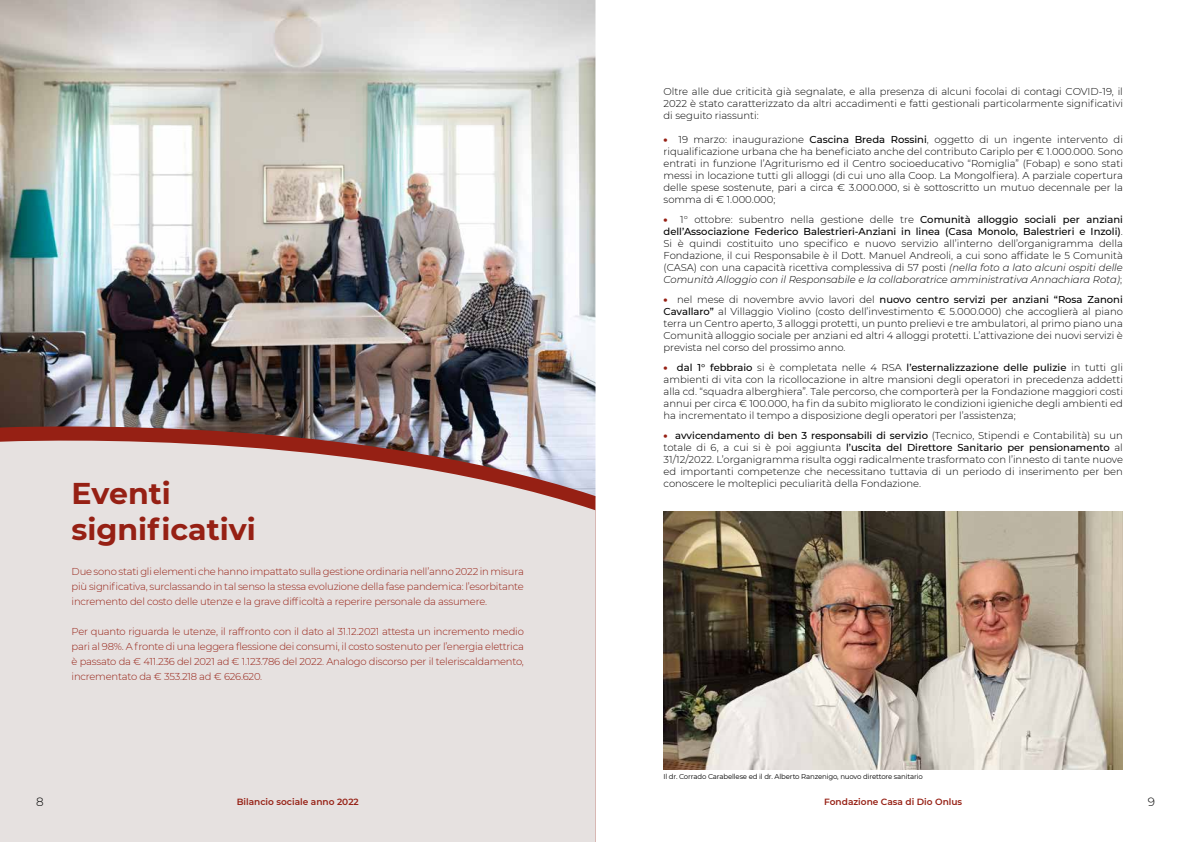
<style>
.page{position:relative;width:1191px;height:842px;background:#fff}
.page>*{position:absolute;margin:0;border:0;box-sizing:border-box;transform-origin:0 0}
.t1{font:700 30px/36px "Montserrat";color:#962014}
.t2{font:300 12px "Montserrat";color:#000}
.t3{font:300 10px/12px "Montserrat";color:#000;text-align:justify}
.t4{font:300 10px/15px "Montserrat";letter-spacing:-.02em;color:#962014;text-align:justify}
.t5{font:600 9px "Montserrat";color:#962014}
.t6{font:7px "Montserrat";letter-spacing:-.02em;color:#000}
.s1{font-weight:900;color:#962014}
.s2{font-weight:500}
.s3{font-style:italic}
</style>
<div class="page">
<img style="left:0;top:0;width:595px;height:410px">
<img style="left:0;top:410px;width:595px;height:14px">
<svg style="left:0;top:424px;width:595px;height:418px;background:#dfd7d6"></svg>
<img style="left:663px;top:512px;width:459px;height:258px">
<h1 class="t1" style="left:72px;top:474px;width:186px">Eventi significativi</h1>
<p class="t4" style="left:72px;top:564px;width:454px">Due sono stati gli elementi che hanno impattato sulla gestione ordinaria nell’anno 2022 in misura più significativa, surclassando in tal senso la stessa evoluzione della fase pandemica: l’esorbitante incremento del costo delle utenze e la grave difficoltà a reperire personale da assumere.</p>
<p class="t4" style="left:72px;top:624px;width:454px">Per quanto riguarda le utenze, il raffronto con il dato al 31.12.2021 attesta un incremento medio pari al 98%. A fronte di una leggera flessione dei consumi, il costo sostenuto per l’energia elettrica è passato da € 411.236 del 2021 ad € 1.123.786 del 2022. Analogo discorso per il teleriscaldamento, incrementato da € 353.218 ad € 626.620.</p>
<p class="t2" style="left:36px;top:794px;width:9px">8</p>
<p class="t5" style="left:237px;top:795px;width:124px">Bilancio sociale anno 2022</p>
<p class="t3" style="left:663px;top:85px;width:461px">Oltre alle due criticità già segnalate, e alla presenza di alcuni focolai di contagi COVID-19, il 2022 è stato caratterizzato da altri accadimenti e fatti gestionali particolarmente significativi di seguito riassunti:</p>
<p class="t3" style="left:663px;top:133px;width:461px"><span class="s1">•</span> 19 marzo: inaugurazione <span class="s2">Cascina Breda Rossini</span>, oggetto di un ingente intervento di riqualificazione urbana che ha beneficiato anche del contributo Cariplo per € 1.000.000. Sono entrati in funzione l’Agriturismo ed il Centro socioeducativo “Romiglia” (Fobap) e sono stati messi in locazione tutti gli alloggi (di cui uno alla Coop. La Mongolfiera). A parziale copertura delle spese sostenute, pari a circa € 3.000.000, si è sottoscritto un mutuo decennale per la somma di € 1.000.000;</p>
<p class="t3" style="left:663px;top:213px;width:461px"><span class="s1">•</span> 1° ottobre: subentro nella gestione delle tre <span class="s2">Comunità alloggio sociali per anziani dell’Associazione Federico Balestrieri-Anziani in linea (Casa Monolo, Balestrieri e Inzoli)</span>.<br>Si è quindi costituito uno specifico e nuovo servizio all’interno dell’organigramma della Fondazione, il cui Responsabile è il Dott. Manuel Andreoli, a cui sono affidate le 5 Comunità (CASA) con una capacità ricettiva complessiva di 57 posti <span class="s3">(nella foto a lato alcuni ospiti delle Comunità Alloggio con il Responsabile e la collaboratrice amministrativa Annachiara Rota)</span>;</p>
<p class="t3" style="left:663px;top:293px;width:461px"><span class="s1">•</span> nel mese di novembre avvio lavori del <span class="s2">nuovo centro servizi per anziani “Rosa Zanoni Cavallaro”</span> al Villaggio Violino (costo dell’investimento € 5.000.000) che accoglierà al piano terra un Centro aperto, 3 alloggi protetti, un punto prelievi e tre ambulatori, al primo piano una Comunità alloggio sociale per anziani ed altri 4 alloggi protetti. L’attivazione dei nuovi servizi è prevista nel corso del prossimo anno.</p>
<p class="t3" style="left:663px;top:361px;width:461px"><span class="s1">•</span> <span class="s2">dal 1° febbraio</span> si è completata nelle 4 RSA <span class="s2">l’esternalizzazione delle pulizie</span> in tutti gli ambienti di vita con la ricollocazione in altre mansioni degli operatori in precedenza addetti alla cd. “squadra alberghiera”. Tale percorso, che comporterà per la Fondazione maggiori costi annui per circa € 100.000, ha fin da subito migliorato le condizioni igieniche degli ambienti ed ha incrementato il tempo a disposizione degli operatori per l’assistenza;</p>
<p class="t3" style="left:663px;top:429px;width:461px"><span class="s1">•</span> <span class="s2">avvicendamento di ben 3 responsabili di servizio</span> (Tecnico, Stipendi e Contabilità) su un totale di 6, a cui si è poi aggiunta <span class="s2">l’uscita del Direttore Sanitario per pensionamento</span> al 31/12/2022. L’organigramma risulta oggi radicalmente trasformato con l’innesto di tante nuove ed importanti competenze che necessitano tuttavia di un periodo di inserimento per ben conoscere le molteplici peculiarità della Fondazione.</p>
<p class="t6" style="left:663px;top:772px;width:261px">Il dr. Corrado Carabellese ed il dr. Alberto Ranzenigo, nuovo direttore sanitario</p>
<p class="t5" style="left:824px;top:795px;width:139px">Fondazione Casa di Dio Onlus</p>
<p class="t2" style="left:1147px;top:794px;width:9px">9</p>
</div>
